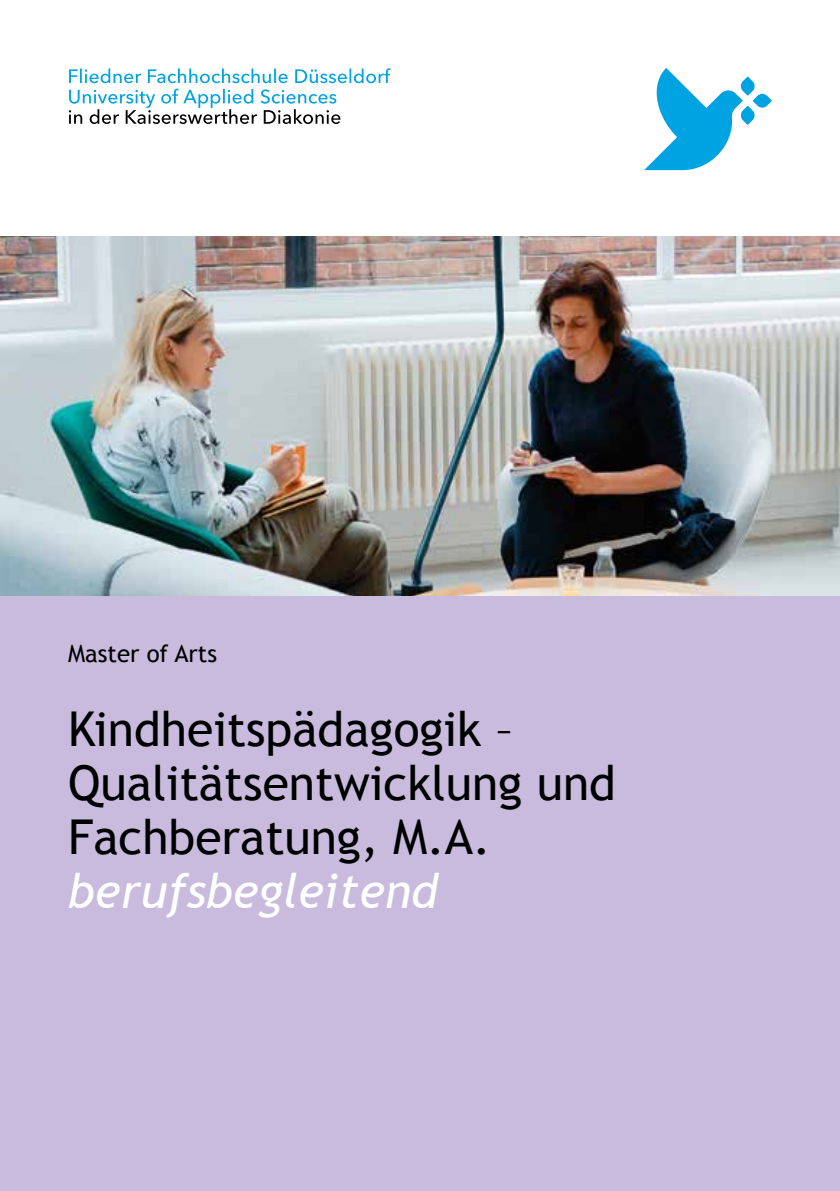
<style>
.page{position:relative;width:840px;height:1191px;background:#fff}
.page>*{position:absolute;margin:0;border:0;box-sizing:border-box;transform-origin:0 0}
.t1{font:48px/54px "Trebuchet MS";color:#000}
.t2{font:italic 48px "Trebuchet MS";color:#fff}
.t3{font:24px "Trebuchet MS";color:#000}
</style>
<div class="page">
<div style="left:0;top:595px;width:839px;height:596px;background:#c9bbdd"></div>
<img style="left:0;top:236px;width:839px;height:359px">
<svg style="left:644px;top:68px;width:127px;height:102px"></svg>
<svg style="left:69px;top:89px;width:271px;height:35px"></svg>
<svg style="left:69px;top:68px;width:321px;height:15px"></svg>
<p class="t3" style="left:68px;top:644px;width:150px">Master of Arts</p>
<p class="t1" style="left:68px;top:706px;width:549px">Kindheitspädagogik –<br>Qualitätsentwicklung und<br>Fachberatung, M.A.</p>
<p class="t2" style="left:68px;top:872px;width:371px">berufsbegleitend</p>
</div>
